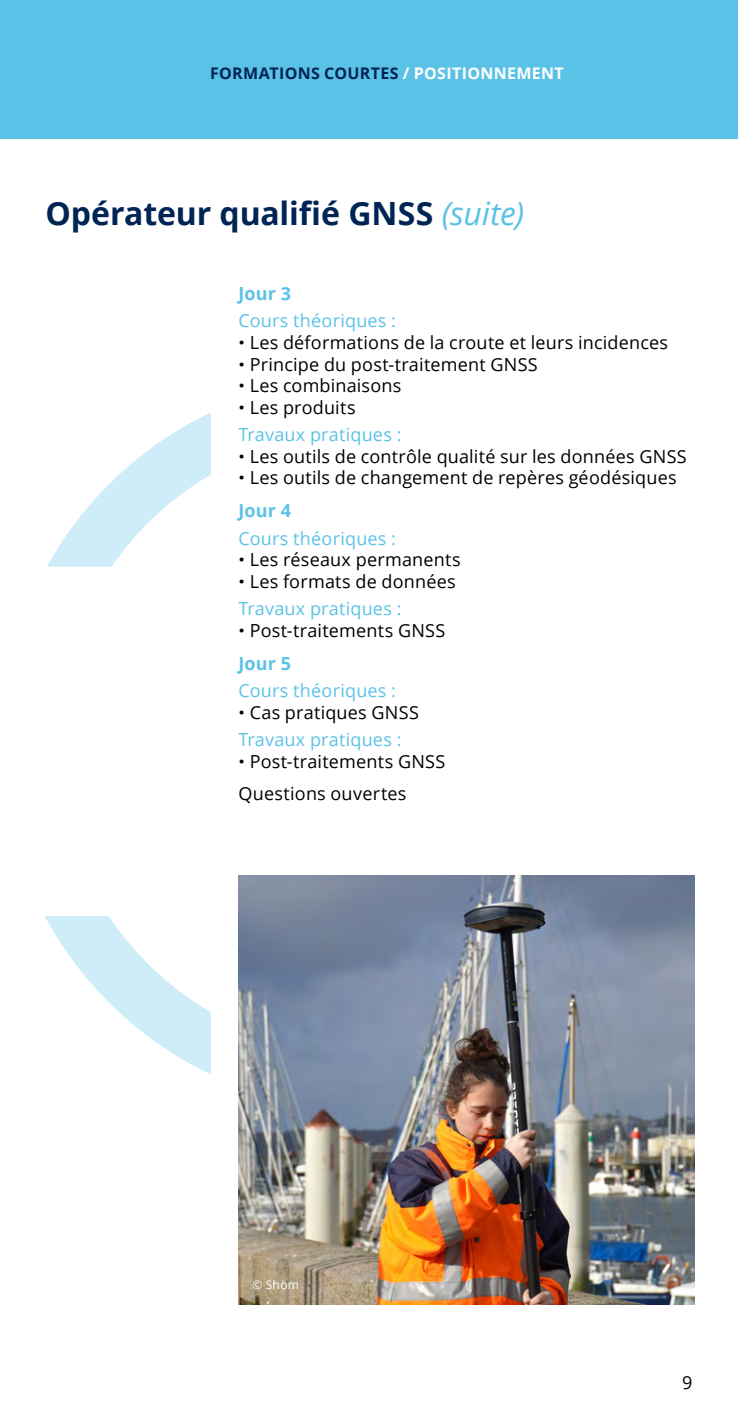
<style>
.page{position:relative;width:738px;height:1418px;background:#fff}
.page>*{position:absolute;margin:0;border:0;box-sizing:border-box;transform-origin:0 0}
.t1{font:700 32px "Open Sans";letter-spacing:-.005em;color:#002554}
.t2{font:18px/33px "Open Sans";letter-spacing:.01em;color:#000}
.t3{font:18px/27.2px "Open Sans";letter-spacing:.01em;color:#5bc2e7}
.t4{font:700 18px "Open Sans";color:#5bc2e7}
.t5{font:700 16px "Open Sans";letter-spacing:.02em;color:#002554}
.t6{font:12px "Open Sans";color:#fff}
.s1{color:#fff}
.s2{font-weight:400;font-style:italic;color:#5bc2e7}
.s3{font-family:"Helvetica"}
.s4{font-family:"Helvetica";color:#000}
.s5{color:#000}
.s6{font-weight:700;color:#5bc2e7}
.s7{color:#5bc2e7}
</style>
<div class="page">
<div style="left:0;top:0;width:737px;height:139px;background:#5bc2e7"></div>
<svg style="left:45px;top:916px;width:165px;height:158px"></svg>
<svg style="left:47px;top:413px;width:163px;height:153px"></svg>
<img style="left:238px;top:875px;width:455px;height:429px">
<p class="t5" style="left:210px;top:62px;width:355px">FORMATIONS COURTES <span class="s1">/ POSITIONNEMENT</span></p>
<h1 class="t1" style="left:45px;top:191px;width:480px">Opérateur qualifié GNSS <span class="s2">(suite)</span></h1>
<p class="t4" style="left:238px;top:281px;width:54px">Jour 3</p>
<p class="t3" style="left:238px;top:307px;width:159px">Cours théoriques :</p>
<p class="t2" style="left:238px;top:325px;width:431px"><span class="s3">•</span> Les déformations de la croute et leurs incidences</p>
<p class="t2" style="left:238px;top:347px;width:300px"><span class="s3">•</span> Principe du post-traitement GNSS</p>
<p class="t2" style="left:238px;top:369px;width:164px"><span class="s3">•</span> Les combinaisons</p>
<p class="t3" style="left:238px;top:393px;width:164px"><span class="s4">•</span> <span class="s5">Les produits<br></span>Travaux pratiques :</p>
<p class="t2" style="left:238px;top:439px;width:449px"><span class="s3">•</span> Les outils de contrôle qualité sur les données GNSS</p>
<p class="t2" style="left:238px;top:461px;width:439px"><span class="s3">•</span> Les outils de changement de repères géodésiques<br><span class="s6">Jour 4</span></p>
<p class="t3" style="left:238px;top:524px;width:159px">Cours théoriques :</p>
<p class="t2" style="left:238px;top:543px;width:223px"><span class="s3">•</span> Les réseaux permanents</p>
<p class="t2" style="left:238px;top:567px;width:219px;line-height:27.2px"><span class="s3">•</span> Les formats de données<br><span class="s7">Travaux pratiques :</span></p>
<p class="t2" style="left:238px;top:613px;width:208px"><span class="s3">•</span> Post-traitements GNSS<br><span class="s6">Jour 5</span></p>
<p class="t3" style="left:238px;top:676px;width:159px">Cours théoriques :</p>
<p class="t3" style="left:238px;top:698px;width:182px"><span class="s4">•</span> <span class="s5">Cas pratiques GNSS<br></span>Travaux pratiques :</p>
<p class="t2" style="left:238px;top:744px;width:208px"><span class="s3">•</span> Post-traitements GNSS<br>Questions ouvertes</p>
<p class="t6" style="left:252px;top:1276px;width:48px">© Shom</p>
<p class="t2" style="left:681px;top:1364px;width:12px">9</p>
</div>
